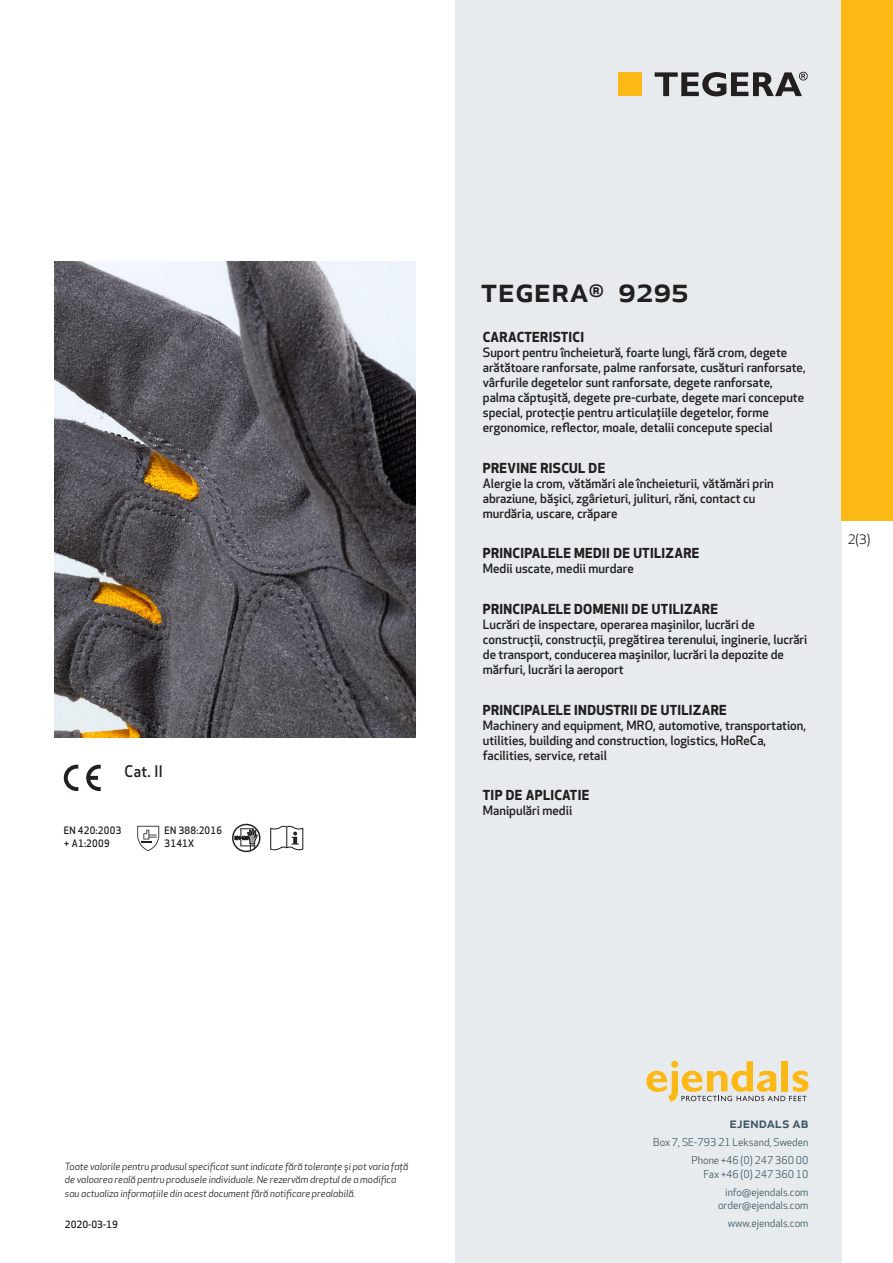
<style>
.page{position:relative;width:893px;height:1263px;background:#fff}
.page>*{position:absolute;margin:0;border:0;box-sizing:border-box;transform-origin:0 0}
.prodname{font:500 34.5px "Apex New";color:#231f20}
.Artikel{font:500 15.6px "Apex New";color:#231f20;scale:.95 1}
.t1{font:500 15px "Apex New";color:#405968}
.Funktion_body{font:700 13.5px "Apex New";letter-spacing:.025em;color:#231f20}
.t2{font:12.75px "Apex New";color:#231f20}
.Funktion_body-2{font:500 12.6px/15px "Apex New";color:#231f20}
.t3{font:10.5px/18px "Apex New";color:#405968;text-align:right}
.Artikel-2{font:500 10.05px/13.5px "Apex New";letter-spacing:.025em;color:#231f20;scale:.95 1}
.t4{font:italic 9.75px/13.5px "Apex New";color:#231f20}
.Sidfot_datum{font:500 9.75px "Apex New";color:#231f20}
</style>
<div class="page">
<div style="left:455px;top:0;width:387px;height:1263px;background:#e8ebee"></div>
<svg style="left:646px;top:1061px;width:162px;height:40px"></svg>
<div style="left:842px;top:0;width:51px;height:520px;background:#fcb814"></div>
<div style="left:618px;top:72px;width:24px;height:24px;background:#fcb814"></div>
<svg style="left:655px;top:72px;width:153px;height:24px"></svg>
<svg style="left:86px;top:765px;width:15px;height:26px"></svg>
<svg style="left:64px;top:765px;width:14px;height:26px"></svg>
<svg style="left:137px;top:826px;width:22px;height:25px"></svg>
<svg style="left:235px;top:824px;width:22px;height:26px"></svg>
<div style="left:232px;top:824px;width:28px;height:28px;border:1px solid #231f20;border-radius:50%"></div>
<svg style="left:270px;top:826px;width:33px;height:24px"></svg>
<img style="left:54px;top:261px;width:361px;height:477px">
<p class="Artikel" style="left:125px;top:761px;width:42px">Cat. II</p>
<p class="Artikel-2" style="left:64px;top:823px;width:62px">EN 420:2003 + A1:2009</p>
<p class="Artikel-2" style="left:165px;top:823px;width:62px">EN 388:2016<br>3141X</p>
<p class="prodname" style="left:480px;top:266px;width:210px">TEGERA<sup>®</sup> 9295</p>
<p class="Funktion_body" style="left:483px;top:327px;width:103px">CARACTERISTICI</p>
<p class="Funktion_body-2" style="left:483px;top:345px;width:324px">Suport pentru încheietură, foarte lungi, fără crom, degete arătătoare ranforsate, palme ranforsate, cusături ranforsate, vârfurile degetelor sunt ranforsate, degete ranforsate, palma căptuşită, degete pre-curbate, degete mari concepute special, protecţie pentru articulaţiile degetelor, forme ergonomice, reflector, moale, detalii concepute special</p>
<p class="Funktion_body" style="left:483px;top:458px;width:124px">PREVINE RISCUL DE</p>
<p class="Funktion_body-2" style="left:483px;top:475px;width:292px">Alergie la crom, vătămări ale încheieturii, vătămări prin abraziune, băşici, zgârieturi, julituri, răni, contact cu murdăria, uscare, crăpare</p>
<p class="Funktion_body" style="left:483px;top:543px;width:218px">PRINCIPALELE MEDII DE UTILIZARE</p>
<p class="Funktion_body-2" style="left:483px;top:561px;width:153px">Medii uscate, medii murdare</p>
<p class="Funktion_body" style="left:483px;top:599px;width:237px">PRINCIPALELE DOMENII DE UTILIZARE</p>
<p class="Funktion_body-2" style="left:483px;top:616px;width:326px">Lucrări de inspectare, operarea maşinilor, lucrări de construcţii, construcţii, pregătirea terenului, inginerie, lucrări de transport, conducerea maşinilor, lucrări la depozite de mărfuri, lucrări la aeroport</p>
<p class="Funktion_body" style="left:483px;top:700px;width:245px">PRINCIPALELE INDUSTRII DE UTILIZARE</p>
<p class="Funktion_body-2" style="left:483px;top:717px;width:325px">Machinery and equipment, MRO, automotive, transportation, utilities, building and construction, logistics, HoReCa, facilities, service, retail</p>
<p class="Funktion_body" style="left:483px;top:785px;width:108px">TIP DE APLICATIE</p>
<p class="Funktion_body-2" style="left:483px;top:803px;width:91px">Manipulări medii</p>
<p class="t2" style="left:848px;top:531px;width:24px">2(3)</p>
<p class="t4" style="left:65px;top:1159px;width:345px">Toate valorile pentru produsul specificat sunt indicate fără toleranţe şi pot varia faţă de valoarea reală pentru produsele individuale. Ne rezervăm dreptul de a modifica sau actualiza informaţiile din acest document fără notificare prealabilă.</p>
<p class="Sidfot_datum" style="left:65px;top:1218px;width:54px">2020-03-19</p>
<p class="t1" style="left:729px;top:1113px;width:80px">ejendals ab</p>
<p class="t3" style="left:653px;top:1133px;width:157px">Box 7, SE-793 21 Leksand, Sweden<br>Phone +46 (0) 247 360 00</p>
<p class="t3" style="left:703px;top:1165px;width:107px">Fax +46 (0) 247 360 10 info@ejendals.com</p>
<p class="t3" style="left:718px;top:1196px;width:92px">order@ejendals.com</p>
<p class="t3" style="left:728px;top:1215px;width:82px">www.ejendals.com</p>
</div>
